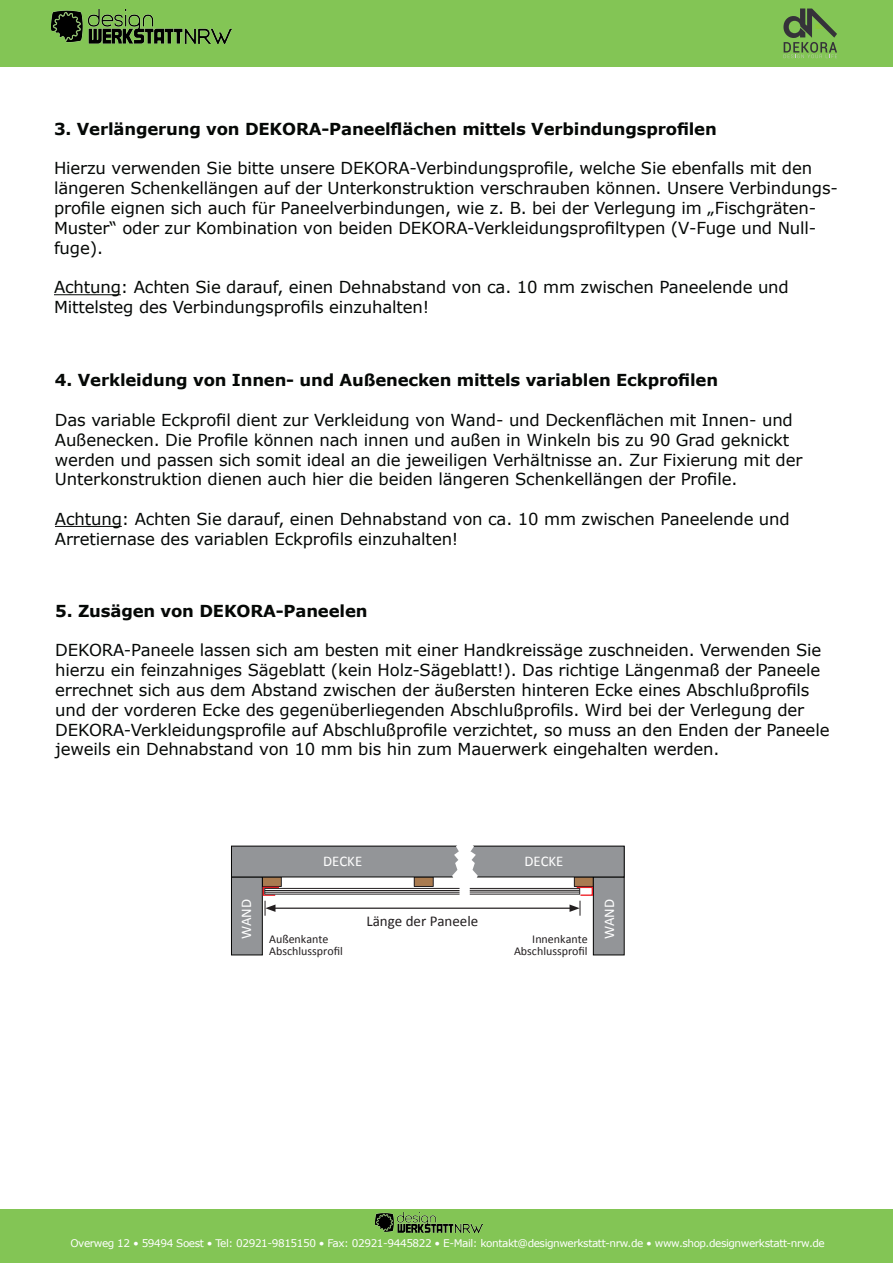
<style>
.page{position:relative;width:893px;height:1263px;background:#fff}
.page>*{position:absolute;margin:0;border:0;box-sizing:border-box;transform-origin:0 0}
.t1{font:16.5px/19.8px "Verdana";letter-spacing:-.01em;color:#050806}
.t2{font:700 16.5px "Verdana";letter-spacing:-.01em;color:#050806}
.t3{font:15px "Calibri";color:#231f20}
.t4{font:14.7px "Calibri";color:#fff}
.t5{font:12px/12px "Calibri";color:#231f20}
.t6{font:10.5px "Verdana";letter-spacing:-.04em;color:#fff}
</style>
<div class="page">
<div style="left:0;top:0;width:893px;height:67px;background:#83c555"></div>
<div style="left:0;top:1210px;width:893px;height:53px;background:#83c555"></div>
<img style="left:376px;top:1213px;width:107px;height:19px">
<svg style="left:783px;top:9px;width:54px;height:49px"></svg>
<hr style="left:54px;top:294px;width:67px;height:1px;background:#050806">
<hr style="left:55px;top:526px;width:67px;height:1px;background:#050806">
<img style="left:51px;top:10px;width:181px;height:33px">
<hr style="left:470px;top:892px;width:110px;height:1px;background:#231f20">
<hr style="left:470px;top:890px;width:110px;height:1px;background:#231f20">
<hr style="left:470px;top:894px;width:110px;height:1px;background:#231f20">
<hr style="left:470px;top:888px;width:110px;height:1px;background:#231f20">
<div style="left:262px;top:877px;width:19px;height:9px;background:#a97b50"></div>
<div style="left:262px;top:876px;width:20px;height:11px;border:1px solid #231f20"></div>
<div style="left:414px;top:877px;width:19px;height:9px;background:#a97b50"></div>
<div style="left:414px;top:876px;width:20px;height:11px;border:1px solid #231f20"></div>
<div style="left:231px;top:877px;width:31px;height:78px;background:#939598"></div>
<div style="left:231px;top:876px;width:32px;height:79px;border:1px solid #050504"></div>
<div style="left:231px;top:846px;width:229px;height:31px;background:#939598"></div>
<div style="left:231px;top:846px;width:229px;height:31px;border:1px solid #050504"></div>
<svg style="left:280px;top:891px;width:180px;height:3px"></svg>
<div style="left:574px;top:877px;width:19px;height:9px;background:#a97b50"></div>
<div style="left:574px;top:876px;width:20px;height:11px;border:1px solid #231f20"></div>
<div style="left:593px;top:877px;width:31px;height:78px;background:#939598"></div>
<div style="left:593px;top:876px;width:32px;height:79px;border:1px solid #050504"></div>
<div style="left:470px;top:846px;width:154px;height:31px;background:#939598"></div>
<div style="left:470px;top:846px;width:155px;height:31px;border:1px solid #050504"></div>
<hr style="left:273px;top:907px;width:299px;height:2px;background:#231f20">
<svg style="left:569px;top:886px;width:25px;height:30px"></svg>
<svg style="left:452px;top:845px;width:26px;height:33px"></svg>
<hr style="left:265px;top:890px;width:195px;height:1px;background:#231f20">
<hr style="left:265px;top:892px;width:195px;height:1px;background:#231f20">
<hr style="left:265px;top:888px;width:195px;height:1px;background:#231f20">
<hr style="left:265px;top:894px;width:195px;height:1px;background:#231f20">
<svg style="left:262px;top:886px;width:18px;height:30px"></svg>
<p class="t2" style="left:54px;top:117px;width:664px">3. Verlängerung von DEKORA-Paneelflächen mittels Verbindungsprofilen</p>
<p class="t1" style="left:54px;top:158px;width:785px">Hierzu verwenden Sie bitte unsere DEKORA-Verbindungsprofile, welche Sie ebenfalls mit den längeren Schenkellängen auf der Unterkonstruktion verschrauben können. Unsere Verbindungs&shy;profile eignen sich auch für Paneelverbindungen, wie z. B. bei der Verlegung im „Fischgräten-Muster“ oder zur Kombination von beiden DEKORA-Verkleidungsprofiltypen (V-Fuge und Null&shy;fuge).</p>
<p class="t1" style="left:54px;top:277px;width:736px">Achtung: Achten Sie darauf, einen Dehnabstand von ca. 10 mm zwischen Paneelende und<br>Mittelsteg des Verbindungsprofils einzuhalten!</p>
<p class="t2" style="left:55px;top:369px;width:665px">4. Verkleidung von Innen- und Außenecken mittels variablen Eckprofilen</p>
<p class="t1" style="left:55px;top:410px;width:749px">Das variable Eckprofil dient zur Verkleidung von Wand- und Deckenflächen mit Innen- und Außenecken. Die Profile können nach innen und außen in Winkeln bis zu 90 Grad geknickt werden und passen sich somit ideal an die jeweiligen Verhältnisse an. Zur Fixierung mit der Unterkonstruktion dienen auch hier die beiden längeren Schenkellängen der Profile.</p>
<p class="t1" style="left:55px;top:509px;width:736px">Achtung: Achten Sie darauf, einen Dehnabstand von ca. 10 mm zwischen Paneelende und<br>Arretiernase des variablen Eckprofils einzuhalten!</p>
<p class="t2" style="left:55px;top:599px;width:314px">5. Zusägen von DEKORA-Paneelen</p>
<p class="t1" style="left:55px;top:640px;width:776px">DEKORA-Paneele lassen sich am besten mit einer Handkreissäge zuschneiden. Verwenden Sie hierzu ein feinzahniges Sägeblatt (kein Holz-Sägeblatt!). Das richtige Längenmaß der Paneele errechnet sich aus dem Abstand zwischen der äußersten hinteren Ecke eines Abschlußprofils und der vorderen Ecke des gegenüberliegenden Abschlußprofils. Wird bei der Verlegung der DEKORA-Verkleidungsprofile auf Abschlußprofile verzichtet, so muss an den Enden der Paneele jeweils ein Dehnabstand von 10 mm bis hin zum Mauerwerk eingehalten werden.</p>
<p class="t4" style="left:323px;top:851px;width:41px">DECKE</p>
<p class="t4" style="left:524px;top:851px;width:41px">DECKE</p>
<p class="t4" style="left:237px;top:939px;width:41px;rotate:-90deg">WAND</p>
<p class="t4" style="left:600px;top:939px;width:41px;rotate:-90deg">WAND</p>
<p class="t3" style="left:366px;top:911px;width:113px">Länge der Paneele</p>
<p class="t5" style="left:269px;top:933px;width:75px">Außenkante<br>Abschlussprofil</p>
<p class="t5" style="left:514px;top:933px;width:75px;text-align:right">Innenkante<br>Abschlussprofil</p>
<p class="t6" style="left:70px;top:1236px;width:756px">Overweg 12 • 59494 Soest • Tel: 02921-9815150 • Fax: 02921-9445822 • E-Mail: kontakt@designwerkstatt-nrw.de • www.shop.designwerkstatt-nrw.de</p>
</div>
